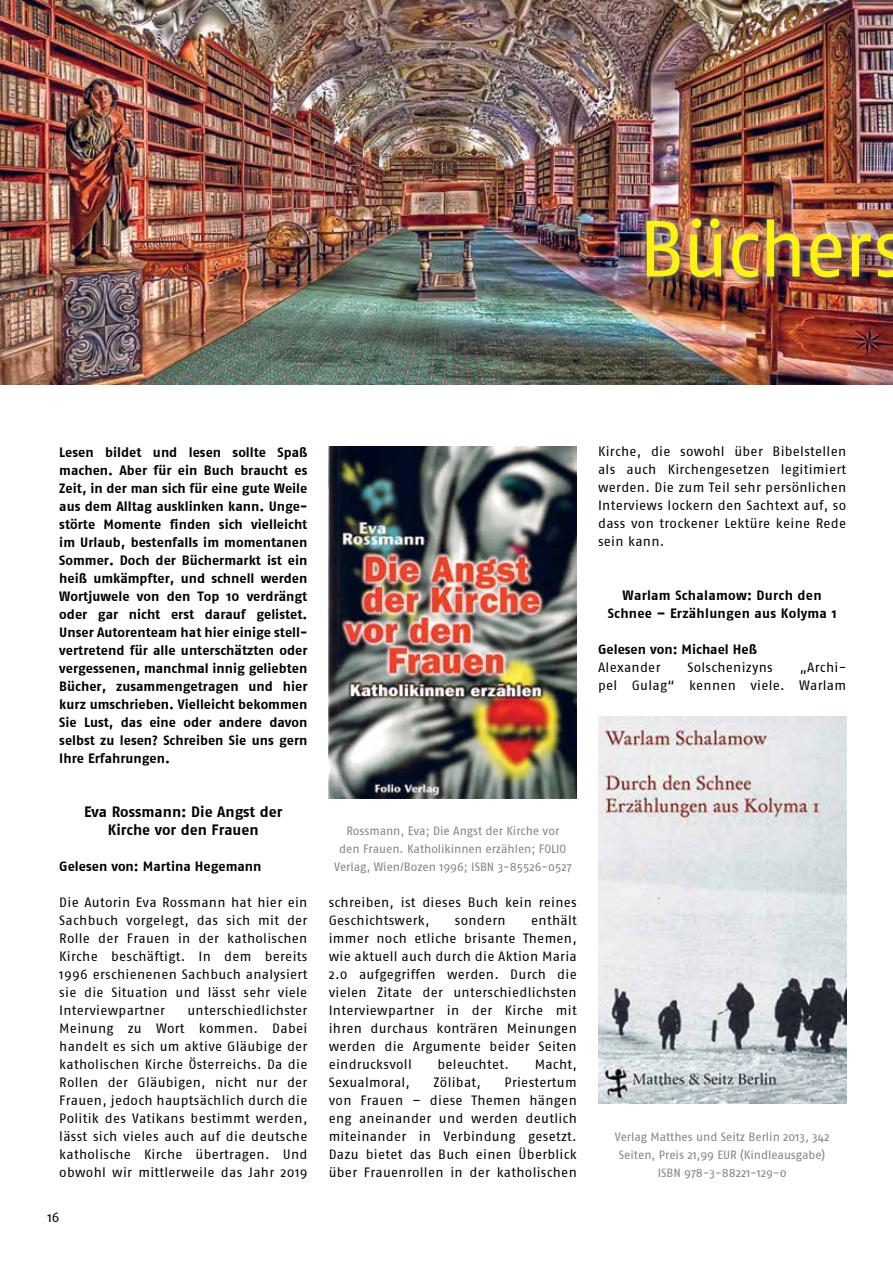
<style>
.page{position:relative;width:893px;height:1263px;background:#fff}
.page>*{position:absolute;margin:0;border:0;box-sizing:border-box;transform-origin:0 0}
.t1{font:79.5px "Fago No Regular Roman";letter-spacing:-.03em;color:#fff20f}
.t2{font:15px/18px "Fago No Bold Roman";color:#000;text-align:center}
.t3{font:13.5px/18px "Fago No Regular Roman";letter-spacing:.02em;color:#000;text-align:justify}
.t4{font:13.5px/18px "Fago No Bold Roman";color:#000;text-align:justify}
.t5{font:13.5px/18px "Fago No Bold Roman";letter-spacing:.02em;color:#000;text-align:center}
.t6{font:12px/18px "Fago No Regular Roman";letter-spacing:-.005em;color:#808285;text-align:center}
</style>
<div class="page">
<img style="left:0;top:0;width:893px;height:385px">
<div style="left:637px;top:210px;width:256px;height:77px;background:#fff;opacity:.75"></div>
<img style="left:329px;top:446px;width:248px;height:353px">
<img style="left:598px;top:716px;width:248px;height:388px">
<h1 class="t1" style="left:639px;top:204px;width:269px">Büchers</h1>
<p class="t4" style="left:59px;top:443px;width:250px">Lesen bildet und lesen sollte Spaß machen. Aber für ein Buch braucht es Zeit, in der man sich für eine gute Weile aus dem Alltag ausklinken kann. Unge&shy;störte Momente finden sich vielleicht im Urlaub, bestenfalls im momentanen Sommer. Doch der Büchermarkt ist ein heiß umkämpfter, und schnell werden Wortjuwele von den Top 10 verdrängt oder gar nicht erst darauf gelistet.<br>Unser Autorenteam hat hier einige stell&shy;vertretend für alle unterschätzten oder vergessenen, manchmal innig geliebten Bücher, zusammengetragen und hier kurz umschrieben. Vielleicht bekommen Sie Lust, das eine oder andere davon selbst zu lesen? Schreiben Sie uns gern Ihre Erfahrungen.</p>
<p class="t2" style="left:84px;top:802px;width:200px">Eva Rossmann: Die Angst der<br>Kirche vor den Frauen</p>
<p class="t4" style="left:59px;top:857px;width:204px">Gelesen von: Martina Hegemann</p>
<p class="t3" style="left:59px;top:893px;width:250px">Die Autorin Eva Rossmann hat hier ein Sachbuch vorgelegt, das sich mit der Rolle der Frauen in der katholischen Kirche beschäftigt. In dem bereits 1996 erschienenen Sachbuch analysiert sie die Situation und lässt sehr viele Interviewpartner</p>
<p class="t3" style="left:59px;top:1001px;width:250px;text-indent:128px">unterschiedlichster Meinung zu Wort kommen. Dabei handelt es sich um aktive Gläubige der katholischen Kirche Österreichs. Da die Rollen der Gläubigen, nicht nur der Frauen, jedoch hauptsächlich durch die Politik des Vatikans bestimmt werden, lässt sich vieles auch auf die deutsche katholische Kirche übertragen. Und obwohl wir mittlerweile das Jahr 2019</p>
<p class="t3" style="left:47px;top:1208px;width:14px">16</p>
<p class="t6" style="left:334px;top:821px;width:239px">Rossmann, Eva; Die Angst der Kirche vor<br>den Frauen. Katholikinnen erzählen; FOLIO<br>Verlag, Wien/Bozen 1996; ISBN 3-85526-0527</p>
<p class="t3" style="left:329px;top:893px;width:250px">schreiben, ist dieses Buch kein reines<br>Geschichtswerk,</p>
<p class="t3" style="left:329px;top:911px;width:250px;text-indent:203px">enthält immer noch etliche brisante Themen, wie aktuell auch durch die Aktion Maria 2.0 aufgegriffen werden. Durch die vielen Zitate der unterschiedlichsten Interviewpartner in der Kirche mit ihren durchaus konträren Meinungen werden die Argumente beider Seiten eindrucksvoll</p>
<p class="t3" style="left:455px;top:911px;width:52px">sondern</p>
<p class="t3" style="left:437px;top:1055px;width:73px">beleuchtet.</p>
<p class="t3" style="left:535px;top:1055px;width:44px">Macht,</p>
<p class="t3" style="left:329px;top:1073px;width:250px;text-indent:176px">Priestertum von Frauen – diese Themen hängen eng aneinander und werden deutlich miteinander in Verbindung gesetzt.<br>Dazu bietet das Buch einen Überblick über Frauenrollen in der katholischen</p>
<p class="t3" style="left:329px;top:1073px;width:83px">Sexualmoral,</p>
<p class="t3" style="left:434px;top:1073px;width:49px">Zölibat,</p>
<p class="t3" style="left:598px;top:443px;width:250px">Kirche, die sowohl über Bibelstellen als auch Kirchengesetzen legitimiert werden. Die zum Teil sehr persönlichen Interviews lockern den Sachtext auf, so dass von trockener Lektüre keine Rede sein kann.</p>
<p class="t5" style="left:608px;top:586px;width:230px">Warlam Schalamow: Durch den<br>Schnee – Erzählungen aus Kolyma 1</p>
<p class="t4" style="left:598px;top:640px;width:160px">Gelesen von: Michael Heß</p>
<p class="t3" style="left:598px;top:659px;width:64px">Alexander</p>
<p class="t3" style="left:687px;top:659px;width:87px">Solschenizyns</p>
<p class="t3" style="left:598px;top:659px;width:250px;text-align:right">„Archi-<br>pel Gulag“ kennen viele. Warlam</p>
<p class="t6" style="left:615px;top:1127px;width:216px">Verlag Matthes und Seitz Berlin 2013, 342<br>Seiten, Preis 21,99 EUR (Kindleausgabe)<br>ISBN 978-3-88221-129-0</p>
</div>
